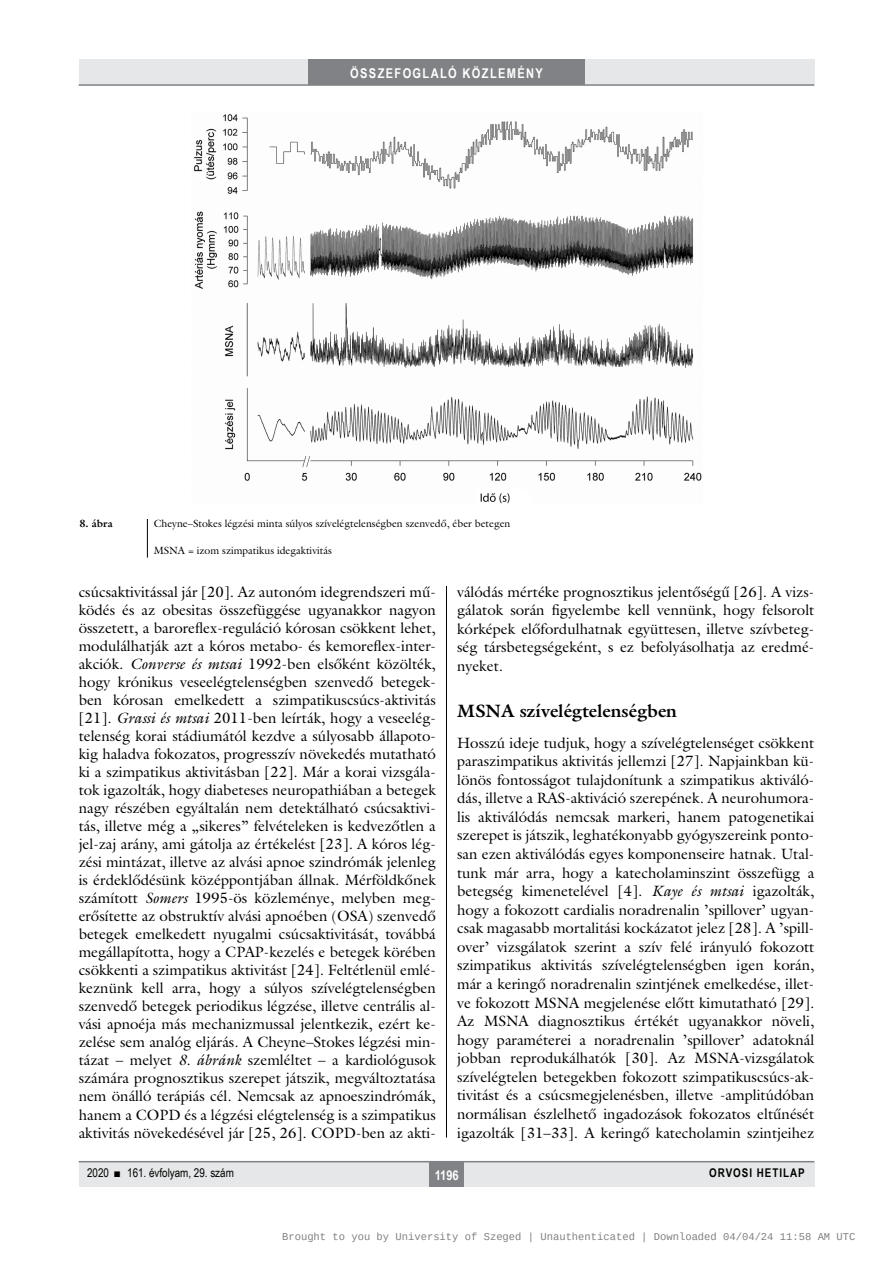
<style>
.page{position:relative;width:893px;height:1263px;background:#fff}
.page>*{position:absolute;margin:0;border:0;box-sizing:border-box;transform-origin:0 0}
.alcimbold{font:700 18px "Galliard Reg";color:#000}
.Body_tompa{font:15px/18px "Galliard Reg";color:#000}
.body-s{font:15px/18.6px "Galliard Reg";color:#000}
.t1{font:700 13.5px "Arial Narrow";letter-spacing:.1em;color:#fff}
.t2{font:12px "Arial Narrow";color:#000}
.t3{font:700 12px "Arial Narrow";letter-spacing:.08em;color:#000}
.kepalairas2{font:10.5px "Galliard Reg";color:#000}
.t4{font:10.5px "Liberation Mono";color:rgb(0 0 0/.5)}
.kepalairas1{font:700 10.5px "Galliard Reg";color:#000}
.s1{font-style:italic}
</style>
<div class="page">
<div style="left:79px;top:1161px;width:735px;height:25px;background:#e6e7e8"></div>
<hr style="left:79px;top:1161px;width:735px;height:1px;background:#808285">
<div style="left:430px;top:1161px;width:34px;height:25px;background:#808285"></div>
<div style="left:79px;top:60px;width:735px;height:25px;background:#e6e7e8"></div>
<div style="left:308px;top:60px;width:277px;height:25px;background:#808285"></div>
<hr style="left:79px;top:84px;width:735px;height:2px;background:#808285">
<hr style="left:446px;top:111px;width:1px;height:1026px;background:#000">
<div style="left:79px;top:519px;width:736px;height:67px;background:#fff"></div>
<hr style="left:147px;top:519px;width:1px;height:39px;background:#000">
<img style="left:194px;top:112px;width:508px;height:393px">
<p class="t1" style="left:350px;top:63px;width:194px">ÖSSZEFOGLALÓ KÖZLEMÉNY</p>
<p class="kepalairas1" style="left:79px;top:517px;width:35px">8. ábra</p>
<p class="kepalairas2" style="left:154px;top:517px;width:358px">Cheyne–Stokes légzési minta súlyos szívelégtelenségben szenvedő, éber betegen</p>
<p class="kepalairas2" style="left:154px;top:544px;width:180px">MSNA = izom szimpatikus idegaktivitás</p>
<p class="Body_tompa" style="left:79px;top:582px;width:359px">csúcsaktivitással jár [20]. Az autonóm idegrendszeri mű&shy;ködés és az obesitas összefüggése ugyanakkor nagyon összetett, a baroreflex-reguláció kórosan csökkent lehet, modulálhatják azt a kóros metabo- és kemoreflex-inter&shy;akciók. <span class="s1">Converse és mtsai</span> 1992-ben elsőként közölték, hogy krónikus veseelégtelenségben szenvedő betegek&shy;ben kórosan emelkedett a szimpatikuscsúcs-aktivitás [21]. <span class="s1">Grassi és mtsai</span> 2011-ben leírták, hogy a veseelég&shy;telenség korai stádiumától kezdve a súlyosabb állapoto&shy;kig haladva fokozatos, progresszív növekedés mutatható ki a szimpatikus aktivitásban [22]. Már a korai vizsgála&shy;tok igazolták, hogy diabeteses neuropathiában a betegek nagy részében egyáltalán nem detektálható csúcsaktivi&shy;tás, illetve még a „sikeres” felvételeken is kedvezőtlen a jel-zaj arány, ami gátolja az értékelést [23]. A kóros lég&shy;zési mintázat, illetve az alvási apnoe szindrómák jelenleg is érdeklődésünk középpontjában állnak. Mérföldkőnek számított <span class="s1">Somers</span> 1995-ös közleménye, melyben meg&shy;erősítette az obstruktív alvási apnoében (OSA) szenvedő betegek emelkedett nyugalmi csúcsaktivitását, továbbá megállapította, hogy a CPAP-kezelés e betegek körében csökkenti a szimpatikus aktivitást [24]. Feltétlenül emlé&shy;keznünk kell arra, hogy a súlyos szívelégtelenségben szenvedő betegek periodikus légzése, illetve centrális al&shy;vási apnoéja más mechanizmussal jelentkezik, ezért ke&shy;zelése sem analóg eljárás. A Cheyne–Stokes légzési min&shy;tázat – melyet <span class="s1">8. ábránk</span> szemléltet – a kardiológusok számára prognosztikus szerepet játszik, megváltoztatása nem önálló terápiás cél. Nemcsak az apnoeszindrómák, hanem a COPD és a légzési elégtelenség is a szimpatikus aktivitás növekedésével jár [25, 26]. COPD-ben az akti-</p>
<p class="Body_tompa" style="left:457px;top:582px;width:359px;line-height:18.6px;text-align:justify">válódás mértéke prognosztikus jelentőségű [26]. A vizs&shy;gálatok során figyelembe kell vennünk, hogy felsorolt kórképek előfordulhatnak együttesen, illetve szívbeteg&shy;ség társbetegségeként, s ez befolyásolhatja az eredmé&shy;nyeket.</p>
<p class="alcimbold" style="left:457px;top:699px;width:221px">MSNA szívelégtelenségben</p>
<p class="body-s" style="left:457px;top:733px;width:359px">Hosszú ideje tudjuk, hogy a szívelégtelenséget csökkent paraszimpatikus aktivitás jellemzi [27]. Napjainkban kü&shy;lönös fontosságot tulajdonítunk a szimpatikus aktiváló&shy;dás, illetve a RAS-aktiváció szerepének. A neurohumora&shy;lis aktiválódás nemcsak markeri, hanem patogenetikai szerepet is játszik, leghatékonyabb gyógyszereink ponto&shy;san ezen aktiválódás egyes komponenseire hatnak. Utal&shy;tunk már arra, hogy a katecholaminszint összefügg a betegség kimenetelével [4]. <span class="s1">Kaye és mtsai</span> igazolták, hogy a fokozott cardialis noradrenalin ’spillover’ ugyan&shy;csak magasabb mortalitási kockázatot jelez [28]. A ’spill&shy;over’ vizsgálatok szerint a szív felé irányuló fokozott szimpatikus aktivitás szívelégtelenségben igen korán, már a keringő noradrenalin szintjének emelkedése, illet&shy;ve fokozott MSNA megjelenése előtt kimutatható [29].<br>Az MSNA diagnosztikus értékét ugyanakkor növeli, hogy paraméterei a noradrenalin ’spillover’ adatoknál jobban reprodukálhatók [30]. Az MSNA-vizsgálatok szívelégtelen betegekben fokozott szimpatikuscsúcs-ak&shy;tivitást és a csúcsmegjelenésben, illetve -amplitúdóban normálisan észlelhető ingadozások fokozatos eltűnését igazolták [31–33]. A keringő katecholamin szintjeihez</p>
<p class="t2" style="left:87px;top:1164px;width:148px">2020 ■ 161. évfolyam, 29. szám</p>
<p class="t1" style="left:435px;top:1165px;width:26px">1196</p>
<p class="t3" style="left:709px;top:1164px;width:97px">ORVOSI HETILAP</p>
<p class="t4" style="left:282px;top:1232px;width:575px">Brought to you by University of Szeged | Unauthenticated | Downloaded 04/04/24 11:58 AM UTC</p>
</div>
